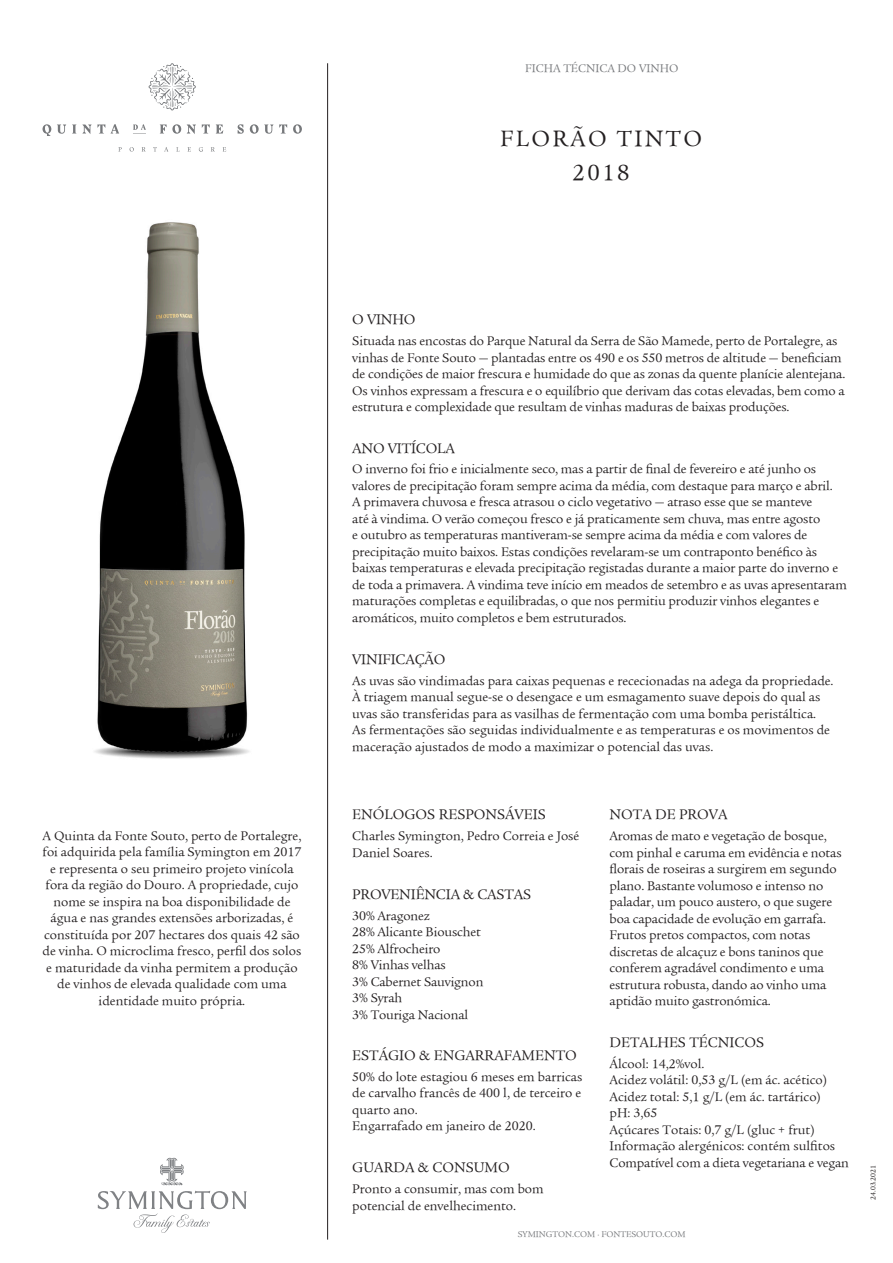
<style>
.page{position:relative;width:893px;height:1263px;background:#fff}
.page>*{position:absolute;margin:0;border:0;box-sizing:border-box;transform-origin:0 0}
._04__NOME_VINHO{font:24px/34.5px "Legacy Serif LT Book";letter-spacing:.1em;color:#231f20;text-align:center}
._06__SUB-TITULOS{font:15px "Legacy Serif LT Book";color:#231f20}
._07__TEXTO_GERAL{font:15px "Legacy Serif LT Book";color:#231f20}
._07__TEXTO_GERAL-2{font:13.5px/16.5px "Legacy Serif LT Book";letter-spacing:-.01em;color:#231f20}
.t1{font:12px "Legacy Serif LT Book";color:#76787b}
.t2{font:9px "Legacy Serif LT Book";color:#76787b}
._07__TEXTO_GERAL-3{font:7.5px "Legacy Serif LT Book";color:#231f20}
</style>
<div class="page">
<hr style="left:327px;top:63px;width:1px;height:1176px;background:#231f20">
<svg style="left:160px;top:1158px;width:24px;height:27px"></svg>
<svg style="left:98px;top:1191px;width:149px;height:42px"></svg>
<svg style="left:43px;top:63px;width:259px;height:89px"></svg>
<img style="left:94px;top:222px;width:155px;height:537px">
<p class="t1" style="left:525px;top:62px;width:155px">FICHA TÉCNICA DO VINHO</p>
<p class="_04__NOME_VINHO" style="left:500px;top:121px;width:204px">FLORÃO TINTO<br>2018</p>
<p class="_07__TEXTO_GERAL-2" style="left:43px;top:827px;width:260px;text-align:center">A Quinta da Fonte Souto, perto de Portalegre, foi adquirida pela família Symington em 2017 e representa o seu primeiro projeto vinícola fora da região do Douro. A propriedade, cujo nome se inspira na boa disponibilidade de água e nas grandes extensões arborizadas, é constituída por 207 hectares dos quais 42 são de vinha. O microclima fresco, perfil dos solos e maturidade da vinha permitem a produção de vinhos de elevada qualidade com uma identidade muito própria.</p>
<p class="_06__SUB-TITULOS" style="left:352px;top:311px;width:65px">O VINHO</p>
<p class="_07__TEXTO_GERAL-2" style="left:352px;top:333px;width:495px">Situada nas encostas do Parque Natural da Serra de São Mamede, perto de Portalegre, as vinhas de Fonte Souto — plantadas entre os 490 e os 550 metros de altitude — beneficiam de condições de maior frescura e humidade do que as zonas da quente planície alentejana.<br>Os vinhos expressam a frescura e o equilíbrio que derivam das cotas elevadas, bem como a estrutura e complexidade que resultam de vinhas maduras de baixas produções.</p>
<p class="_07__TEXTO_GERAL" style="left:352px;top:439px;width:104px">ANO VITÍCOLA</p>
<p class="_07__TEXTO_GERAL-2" style="left:352px;top:461px;width:496px">O inverno foi frio e inicialmente seco, mas a partir de final de fevereiro e até junho os valores de precipitação foram sempre acima da média, com destaque para março e abril.<br>A primavera chuvosa e fresca atrasou o ciclo vegetativo — atraso esse que se manteve<br>até à vindima. O verão começou fresco e já praticamente sem chuva, mas entre agosto<br>e outubro as temperaturas mantiveram-se sempre acima da média e com valores de precipitação muito baixos. Estas condições revelaram-se um contraponto benéfico às baixas temperaturas e elevada precipitação registadas durante a maior parte do inverno e de toda a primavera. A vindima teve início em meados de setembro e as uvas apresentaram maturações completas e equilibradas, o que nos permitiu produzir vinhos elegantes e aromáticos, muito completos e bem estruturados.</p>
<p class="_06__SUB-TITULOS" style="left:352px;top:651px;width:95px">VINIFICAÇÃO</p>
<p class="_07__TEXTO_GERAL-2" style="left:352px;top:672px;width:483px">As uvas são vindimadas para caixas pequenas e rececionadas na adega da propriedade.<br>À triagem manual segue-se o desengace e um esmagamento suave depois do qual as uvas são transferidas para as vasilhas de fermentação com uma bomba peristáltica.<br>As fermentações são seguidas individualmente e as temperaturas e os movimentos de maceração ajustados de modo a maximizar o potencial das uvas.</p>
<p class="_06__SUB-TITULOS" style="left:352px;top:806px;width:195px">ENÓLOGOS RESPONSÁVEIS</p>
<p class="_07__TEXTO_GERAL-2" style="left:352px;top:828px;width:228px">Charles Symington, Pedro Correia e José<br>Daniel Soares.</p>
<p class="_06__SUB-TITULOS" style="left:352px;top:885px;width:180px">PROVENIÊNCIA &amp; CASTAS</p>
<p class="_07__TEXTO_GERAL-2" style="left:352px;top:907px;width:79px">30% Aragonez</p>
<p class="_07__TEXTO_GERAL-2" style="left:352px;top:924px;width:130px">28% Alicante Biouschet</p>
<p class="_07__TEXTO_GERAL-2" style="left:352px;top:940px;width:90px">25% Alfrocheiro</p>
<p class="_07__TEXTO_GERAL-2" style="left:352px;top:957px;width:95px">8% Vinhas velhas</p>
<p class="_07__TEXTO_GERAL-2" style="left:352px;top:973px;width:133px">3% Cabernet Sauvignon</p>
<p class="_07__TEXTO_GERAL-2" style="left:352px;top:990px;width:52px">3% Syrah</p>
<p class="_07__TEXTO_GERAL-2" style="left:352px;top:1006px;width:117px">3% Touriga Nacional</p>
<p class="_07__TEXTO_GERAL" style="left:352px;top:1047px;width:226px">ESTÁGIO &amp; ENGARRAFAMENTO</p>
<p class="_07__TEXTO_GERAL-2" style="left:352px;top:1068px;width:232px;text-align:justify">50% do lote estagiou 6 meses em barricas de carvalho francês de 400 l, de terceiro e quarto ano.</p>
<p class="_07__TEXTO_GERAL-2" style="left:352px;top:1118px;width:185px">Engarrafado em janeiro de 2020.</p>
<p class="_06__SUB-TITULOS" style="left:352px;top:1159px;width:159px">GUARDA &amp; CONSUMO</p>
<p class="_07__TEXTO_GERAL-2" style="left:352px;top:1181px;width:193px">Pronto a consumir, mas com bom potencial de envelhecimento.</p>
<p class="_06__SUB-TITULOS" style="left:609px;top:806px;width:119px">NOTA DE PROVA</p>
<p class="_07__TEXTO_GERAL-2" style="left:609px;top:828px;width:234px">Aromas de mato e vegetação de bosque, com pinhal e caruma em evidência e notas florais de roseiras a surgirem em segundo plano. Bastante volumoso e intenso no paladar, um pouco austero, o que sugere boa capacidade de evolução em garrafa.<br>Frutos pretos compactos, com notas discretas de alcaçuz e bons taninos que conferem agradável condimento e uma estrutura robusta, dando ao vinho uma aptidão muito gastronómica.</p>
<p class="_07__TEXTO_GERAL" style="left:609px;top:1033px;width:156px">DETALHES TÉCNICOS</p>
<p class="_07__TEXTO_GERAL-2" style="left:609px;top:1055px;width:97px">Álcool: 14,2%vol.</p>
<p class="_07__TEXTO_GERAL-2" style="left:609px;top:1072px;width:219px">Acidez volátil: 0,53 g/L (em ác. acético)</p>
<p class="_07__TEXTO_GERAL-2" style="left:609px;top:1088px;width:213px">Acidez total: 5,1 g/L (em ác. tartárico)</p>
<p class="_07__TEXTO_GERAL-2" style="left:609px;top:1105px;width:50px">pH: 3,65</p>
<p class="_07__TEXTO_GERAL-2" style="left:609px;top:1121px;width:207px">Açúcares Totais: 0,7 g/L (gluc + frut)</p>
<p class="_07__TEXTO_GERAL-2" style="left:609px;top:1138px;width:227px">Informação alergénicos: contém sulfitos</p>
<p class="_07__TEXTO_GERAL-2" style="left:609px;top:1154px;width:241px">Compatível com a dieta vegetariana e vegan</p>
<p class="t2" style="left:518px;top:1229px;width:169px">SYMINGTON.COM · FONTESOUTO.COM</p>
<p class="_07__TEXTO_GERAL-3" style="left:869px;top:1200px;width:36px;rotate:-90deg">24.03.2021</p>
</div>
